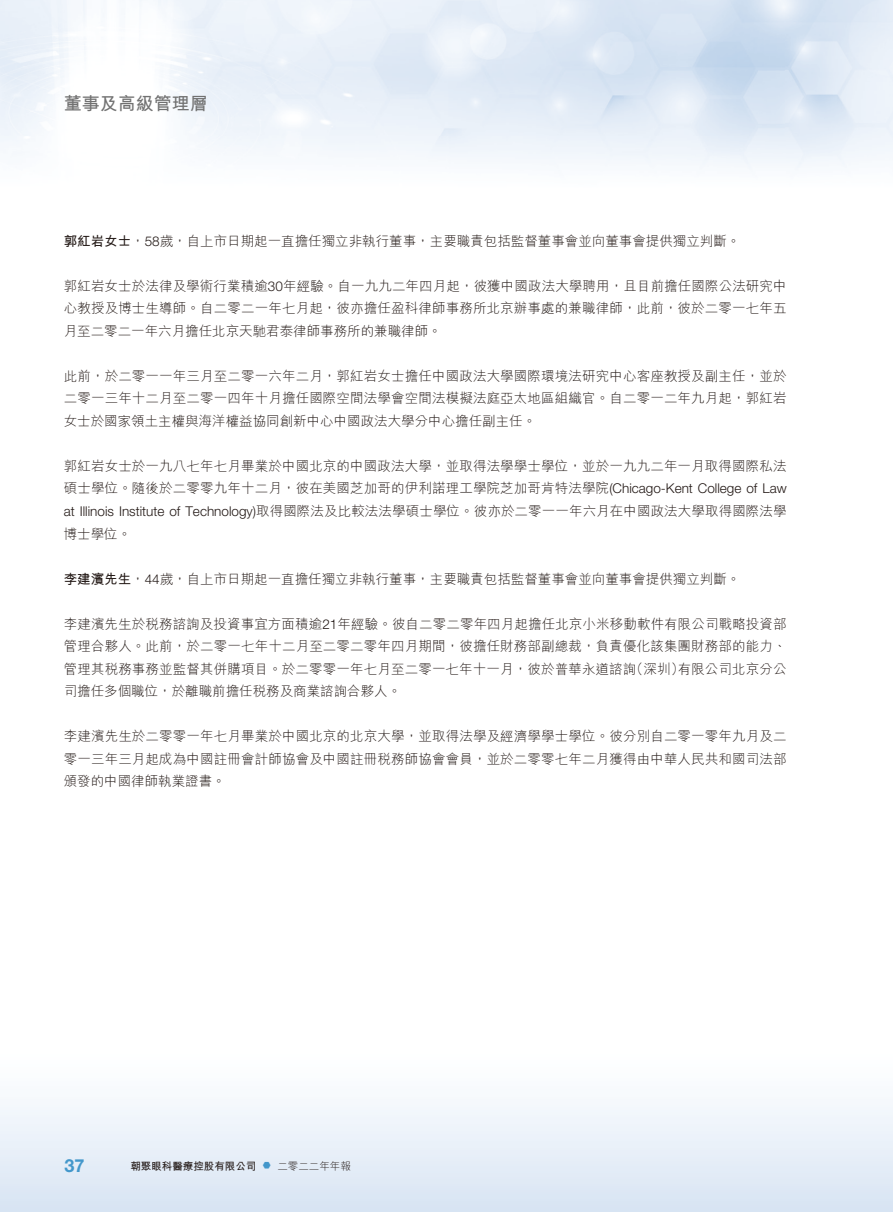
<style>
.page{position:relative;width:893px;height:1212px;background:#fff}
.page>*{position:absolute;margin:0;border:0;box-sizing:border-box;transform-origin:0 0}
.t1{font:18px "M Hei HK Bold E Ten B5 H";color:#717171}
.t2{font:700 18px "Helvetica Neue LT Std";color:#4397cb}
.t3{font:13.5px/22.5px "M Hei HK Light E Ten B5 H";color:#231916;text-align:justify}
.t4{font:10.5px "M Hei HK Bold E Ten B5 H";color:#231916}
.t5{font:10.5px "M Hei HK Light E Ten B5 H";color:#231916}
.s1{font-family:"M Hei HK Bold E Ten B5 H"}
.s2{font-family:"Helvetica Neue LT Std";font-weight:300}
</style>
<div class="page">
<div style="left:0;top:1048px;width:893px;height:164px;background:linear-gradient(to bottom,#fff,#d9e5f3)"></div>
<svg style="left:263px;top:1162px;width:8px;height:7px"></svg>
<h1 class="t1" style="left:64px;top:96px;width:146px">董事及高級管理層</h1>
<p class="t3" style="left:64px;top:231px;width:678px"><span class="s1">郭紅岩女士</span>，<span class="s2">58</span>歲，自上市日期起一直擔任獨立非執行董事，主要職責包括監督董事會並向董事會提供獨立判斷。</p>
<p class="t3" style="left:64px;top:276px;width:724px">郭紅岩女士於法律及學術行業積逾<span class="s2">30</span>年經驗。自一九九二年四月起，彼獲中國政法大學聘用，且目前擔任國際公法研究中心教授及博士生導師。自二零二一年七月起，彼亦擔任盈科律師事務所北京辦事處的兼職律師，此前，彼於二零一七年五月至二零二一年六月擔任北京天馳君泰律師事務所的兼職律師。</p>
<p class="t3" style="left:64px;top:366px;width:724px">此前，於二零一一年三月至二零一六年二月，郭紅岩女士擔任中國政法大學國際環境法研究中心客座教授及副主任，並於二零一三年十二月至二零一四年十月擔任國際空間法學會空間法模擬法庭亞太地區組織官。自二零一二年九月起，郭紅岩女士於國家領土主權與海洋權益協同創新中心中國政法大學分中心擔任副主任。</p>
<p class="t3" style="left:64px;top:456px;width:724px">郭紅岩女士於一九八七年七月畢業於中國北京的中國政法大學，並取得法學學士學位，並於一九九二年一月取得國際私法碩士學位。隨後於二零零九年十二月，彼在美國芝加哥的伊利諾理工學院芝加哥肯特法學院<span class="s2">(Chicago-Kent College of Law at Illinois Institute of Technology)</span>取得國際法及比較法法學碩士學位。彼亦於二零一一年六月在中國政法大學取得國際法學博士學位。</p>
<p class="t3" style="left:64px;top:569px;width:678px"><span class="s1">李建濱先生</span>，<span class="s2">44</span>歲，自上市日期起一直擔任獨立非執行董事，主要職責包括監督董事會並向董事會提供獨立判斷。</p>
<p class="t3" style="left:64px;top:614px;width:724px">李建濱先生於稅務諮詢及投資事宜方面積逾<span class="s2">21</span>年經驗。彼自二零二零年四月起擔任北京小米移動軟件有限公司戰略投資部管理合夥人。此前，於二零一七年十二月至二零二零年四月期間，彼擔任財務部副總裁，負責優化該集團財務部的能力、管理其稅務事務並監督其併購項目。於二零零一年七月至二零一七年十一月，彼於普華永道諮詢（深圳）有限公司北京分公司擔任多個職位，於離職前擔任稅務及商業諮詢合夥人。</p>
<p class="t3" style="left:64px;top:726px;width:724px">李建濱先生於二零零一年七月畢業於中國北京的北京大學，並取得法學及經濟學學士學位。彼分別自二零一零年九月及二零一三年三月起成為中國註冊會計師協會及中國註冊稅務師協會會員，並於二零零七年二月獲得由中華人民共和國司法部頒發的中國律師執業證書。</p>
<h1 class="t2" style="left:64px;top:1159px;width:22px">37</h1>
<p class="t4" style="left:130px;top:1162px;width:128px">朝聚眼科醫療控股有限公司</p>
<p class="t5" style="left:277px;top:1162px;width:75px">二零二二年年報</p>
</div>
